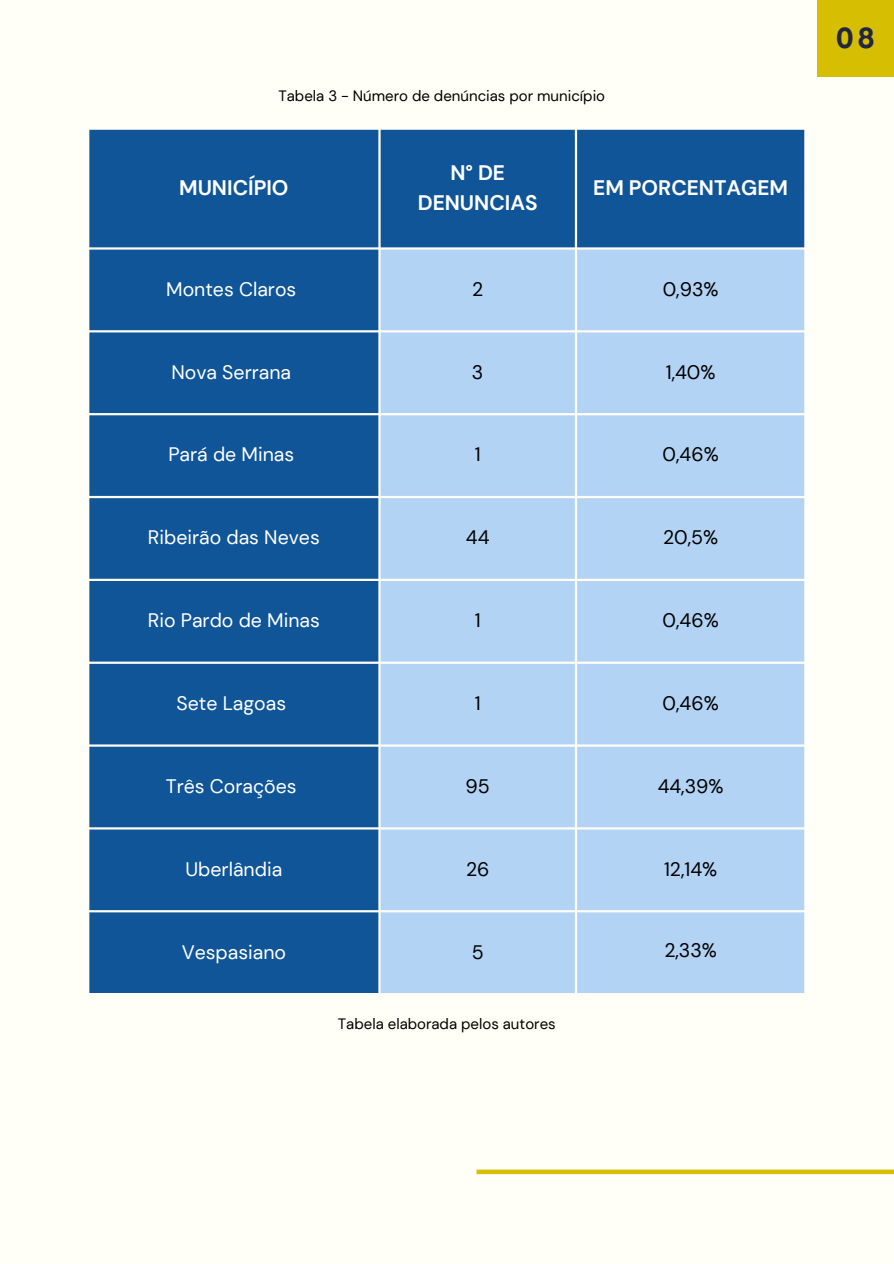
<style>
.page{position:relative;width:894px;height:1264px;background:#fff}
.page>*{position:absolute;margin:0;border:0;box-sizing:border-box;transform-origin:0 0}
.t1{font:700 27px "Nourd";color:#22263e}
.t2{font:700 21px/29.2px "DM Sans";color:#fff;text-align:center}
.t3{font:19.5px "DM Sans";color:#fff}
.t4{font:19.5px "DM Sans";color:#000}
.t5{font:15px "DM Sans";color:#000}
</style>
<div class="page">
<div style="left:0;top:0;width:893px;height:1263px;background:#fffef7"></div>
<div style="left:89px;top:130px;width:715px;height:863px;background:#105598"></div>
<div style="left:380px;top:250px;width:424px;height:743px;background:#b2d3f4"></div>
<div style="left:816px;top:0;width:77px;height:77px;background:#d6bf03"></div>
<div style="left:476px;top:1169px;width:417px;height:5px;background:#d6bf03"></div>
<p class="t5" style="left:278px;top:86px;width:328px">Tabela 3 - Número de denúncias por município</p>
<h1 class="t2" style="left:179px;top:173px;width:111px">MUNICÍPIO</h1>
<p class="t2" style="left:417px;top:159px;width:121px">N° DE<br>DENUNCIAS</p>
<p class="t2" style="left:593px;top:173px;width:196px">EM PORCENTAGEM</p>
<p class="t3" style="left:166px;top:276px;width:132px">Montes Claros</p>
<p class="t4" style="left:472px;top:276px;width:13px">2</p>
<p class="t4" style="left:662px;top:276px;width:57px">0,93%</p>
<p class="t3" style="left:171px;top:359px;width:121px">Nova Serrana</p>
<p class="t4" style="left:472px;top:359px;width:13px">3</p>
<p class="t4" style="left:665px;top:359px;width:51px">1,40%</p>
<p class="t3" style="left:168px;top:442px;width:127px">Pará de Minas</p>
<p class="t4" style="left:474px;top:442px;width:7px">1</p>
<p class="t4" style="left:662px;top:442px;width:58px">0,46%</p>
<p class="t3" style="left:148px;top:525px;width:173px">Ribeirão das Neves</p>
<p class="t4" style="left:466px;top:525px;width:25px">44</p>
<p class="t4" style="left:663px;top:525px;width:57px">20,5%</p>
<p class="t3" style="left:148px;top:608px;width:173px">Rio Pardo de Minas</p>
<p class="t4" style="left:474px;top:608px;width:7px">1</p>
<p class="t4" style="left:662px;top:608px;width:58px">0,46%</p>
<p class="t3" style="left:176px;top:690px;width:111px">Sete Lagoas</p>
<p class="t4" style="left:474px;top:690px;width:7px">1</p>
<p class="t4" style="left:662px;top:690px;width:58px">0,46%</p>
<p class="t3" style="left:166px;top:773px;width:132px">Três Corações</p>
<p class="t4" style="left:465px;top:773px;width:26px">95</p>
<p class="t4" style="left:657px;top:773px;width:67px">44,39%</p>
<p class="t3" style="left:185px;top:856px;width:98px">Uberlândia</p>
<p class="t4" style="left:466px;top:856px;width:25px">26</p>
<p class="t4" style="left:663px;top:856px;width:55px">12,14%</p>
<p class="t3" style="left:182px;top:939px;width:106px">Vespasiano</p>
<p class="t4" style="left:471px;top:939px;width:13px">5</p>
<p class="t4" style="left:664px;top:938px;width:54px">2,33%</p>
<p class="t5" style="left:338px;top:1013px;width:219px">Tabela elaborada pelos autores</p>
<h1 class="t1" style="left:835px;top:21px;width:41px">08</h1>
</div>
